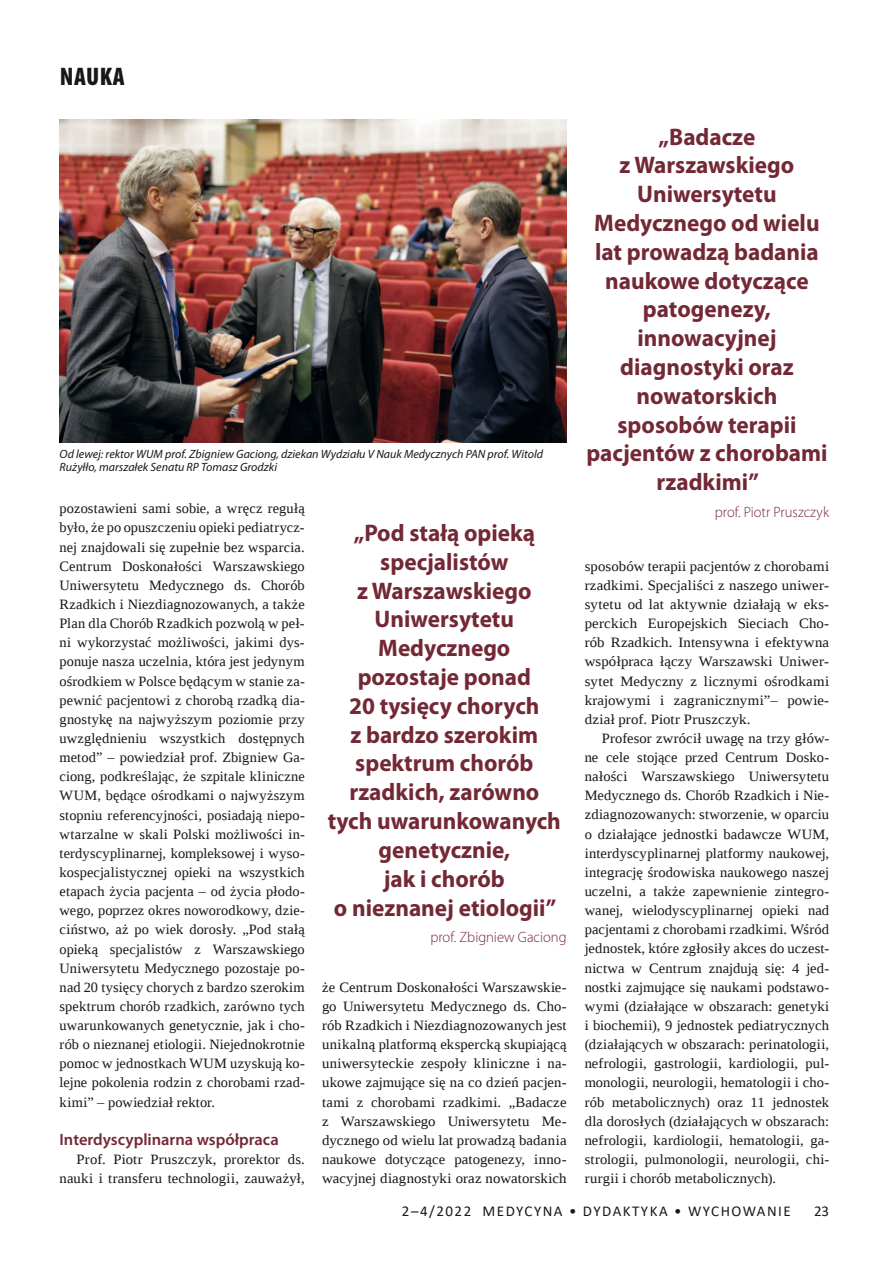
<style>
.page{position:relative;width:893px;height:1263px;background:#fff}
.page>*{position:absolute;margin:0;border:0;box-sizing:border-box;transform-origin:0 0}
.t1{font:900 condensed 25.5px "Myriad Pro";letter-spacing:.02em;color:#1a171c}
.t2{font:700 24px/28.8px "Myriad Pro";color:#732835;text-align:center}
.t3{font:600 16.5px "Myriad Pro";color:#732835}
.t4{font:15px "Calibri";letter-spacing:.1em;color:#1a171c}
.t5{font:300 15px "Myriad Pro";color:#732835}
.t6{font:14.25px/19.2px "Liberation Serif";letter-spacing:.01em;color:#1a171c;text-align:justify}
.t7{font:14.25px/19.2px "Liberation Serif";letter-spacing:.01em;color:#1a171c;text-align:justify;scale:1.04 1}
.t8{font:italic 12px/13.5px "Myriad Pro";color:#1a171c}
</style>
<div class="page">
<img style="left:60px;top:119px;width:507px;height:323px">
<h1 class="t1" style="left:60px;top:60px;width:66px">NAUKA</h1>
<p class="t8" style="left:60px;top:447px;width:485px">Od lewej: rektor WUM prof. Zbigniew Gaciong, dziekan Wydziału V Nauk Medycznych PAN prof. Witold<br>Rużyłło, marszałek Senatu RP Tomasz Grodzki</p>
<p class="t6" style="left:60px;top:499px;width:247px">pozostawieni sami sobie, a wręcz regułą było, że po opuszczeniu opieki pediatrycz&shy;nej znajdowali się zupełnie bez wsparcia.<br>Centrum Doskonałości Warszawskiego Uniwersytetu Medycznego ds. Chorób Rzadkich i Niezdiagnozowanych, a także Plan dla Chorób Rzadkich pozwolą w peł&shy;ni wykorzystać możliwości, jakimi dys&shy;ponuje nasza uczelnia, która jest jedynym ośrodkiem w Polsce będącym w stanie za&shy;pewnić pacjentowi z chorobą rzadką dia&shy;gnostykę na najwyższym poziomie przy uwzględnieniu wszystkich dostępnych metod” – powiedział prof. Zbigniew Ga&shy;ciong, podkreślając, że szpitale kliniczne WUM, będące ośrodkami o najwyższym stopniu referencyjności, posiadają niepo&shy;wtarzalne w skali Polski możliwości in&shy;terdyscyplinarnej, kompleksowej i wyso&shy;kospecjalistycznej opieki na wszystkich etapach życia pacjenta – od życia płodo&shy;wego, poprzez okres noworodkowy, dzie&shy;ciństwo, aż po wiek dorosły. „Pod stałą opieką specjalistów z Warszawskiego Uniwersytetu Medycznego pozostaje po&shy;nad 20 tysięcy chorych z bardzo szerokim spektrum chorób rzadkich, zarówno tych uwarunkowanych genetycznie, jak i cho&shy;rób o nieznanej etiologii. Niejednokrotnie pomoc w jednostkach WUM uzyskują ko&shy;lejne pokolenia rodzin z chorobami rzad&shy;kimi” – powiedział rektor.</p>
<p class="t3" style="left:60px;top:1129px;width:221px">Interdyscyplinarna współpraca</p>
<p class="t6" style="left:60px;top:1149px;width:247px;text-align:right">Prof. Piotr Pruszczyk, prorektor ds. nauki i transferu technologii, zauważył,</p>
<h2 class="t2" style="left:328px;top:518px;width:235px">„Pod stałą opieką specjalistów<br>z Warszawskiego<br>Uniwersytetu<br>Medycznego pozostaje ponad<br>20 tysięcy chorych<br>z bardzo szerokim spektrum chorób rzadkich, zarówno tych uwarunkowanych genetycznie,<br>jak i chorób<br>o nieznanej etiologii”</h2>
<p class="t5" style="left:430px;top:928px;width:138px">prof. Zbigniew Gaciong</p>
<p class="t6" style="left:322px;top:977px;width:246px">że Centrum Doskonałości Warszawskie&shy;go Uniwersytetu Medycznego ds. Cho&shy;rób Rzadkich i Niezdiagnozowanych jest unikalną platformą ekspercką skupiającą uniwersyteckie zespoły kliniczne i na&shy;ukowe zajmujące się na co dzień pacjen&shy;tami z chorobami rzadkimi. „Badacze z Warszawskiego Uniwersytetu Me&shy;dycznego od wielu lat prowadzą badania naukowe dotyczące patogenezy, inno&shy;wacyjnej diagnostyki oraz nowatorskich</p>
<h2 class="t2" style="left:586px;top:121px;width:243px">„Badacze<br>z Warszawskiego<br>Uniwersytetu<br>Medycznego od wielu lat prowadzą badania naukowe dotyczące patogenezy, innowacyjnej diagnostyki oraz nowatorskich sposobów terapii pacjentów z chorobami rzadkimi”</h2>
<p class="t5" style="left:715px;top:503px;width:116px">prof. Piotr Pruszczyk</p>
<p class="t7" style="left:585px;top:556px;width:237px">sposobów terapii pacjentów z chorobami rzadkimi. Specjaliści z naszego uniwer&shy;sytetu od lat aktywnie działają w eks&shy;perckich Europejskich Sieciach Cho&shy;rób Rzadkich. Intensywna i efektywna współpraca łączy Warszawski Uniwer&shy;sytet Medyczny z licznymi ośrodkami krajowymi i zagranicznymi”– powie&shy;dział prof. Piotr Pruszczyk.</p>
<p class="t6" style="left:585px;top:728px;width:246px;text-indent:17px">Profesor zwrócił uwagę na trzy głów&shy;ne cele stojące przed Centrum Dosko&shy;nałości Warszawskiego Uniwersytetu Medycznego ds. Chorób Rzadkich i Nie&shy;zdiagnozowanych: stworzenie, w oparciu o działające jednostki badawcze WUM, interdyscyplinarnej platformy naukowej, integrację środowiska naukowego naszej uczelni, a także zapewnienie zintegro&shy;wanej, wielodyscyplinarnej opieki nad pacjentami z chorobami rzadkimi. Wśród jednostek, które zgłosiły akces do uczest&shy;nictwa w Centrum znajdują się: 4 jed&shy;nostki zajmujące się naukami podstawo&shy;wymi (działające w obszarach: genetyki i biochemii), 9 jednostek pediatrycznych (działających w obszarach: perinatologii, nefrologii, gastrologii, kardiologii, pul&shy;monologii, neurologii, hematologii i cho&shy;rób metabolicznych) oraz 11 jednostek dla dorosłych (działających w obszarach: nefrologii, kardiologii, hematologii, ga&shy;strologii, pulmonologii, neurologii, chi&shy;rurgii i chorób metabolicznych).</p>
<p class="t4" style="left:402px;top:1201px;width:390px">2–4/2022 MEDYCYNA • DYDAKTYKA • WYCHOWANIE</p>
<p class="t4" style="left:814px;top:1201px;width:17px">23</p>
</div>
